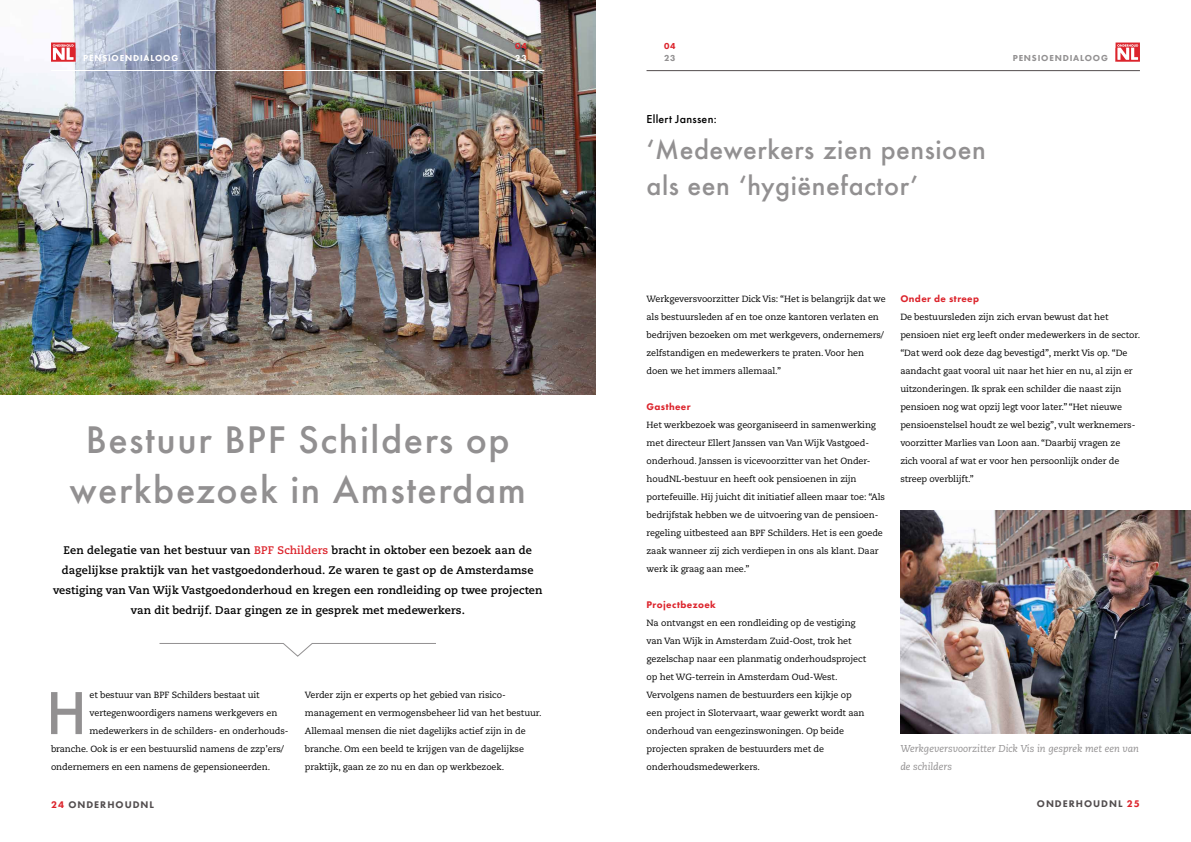
<style>
.page{position:relative;width:1191px;height:842px;background:#fff}
.page>*{position:absolute;margin:0;border:0;box-sizing:border-box;transform-origin:0 0}
.t1{font:500 63px "Futura PT";color:#929091}
.t2{font:500 40px/50px "Futura PT";letter-spacing:.04em;color:#929091;text-align:center}
.t3{font:500 25px/36px "Futura";letter-spacing:.02em;color:#929091}
.t4{font:500 12px "Futura PT";letter-spacing:.02em;color:#000}
.t5{font:700 11px/20px "Caecilia LT Pro 75";letter-spacing:.01em;color:#000;text-align:center}
.t6{font:italic 10px/18px "Caecilia LT Pro 56";color:#929091}
.t7{font:800 10px "Futura PT";letter-spacing:.04em;color:#dc242c}
.t8{font:800 10px "Futura PT";letter-spacing:.1em;color:#524d4e}
.t9{font:9px/18px "Caecilia LT Pro 55 Roman";letter-spacing:-.01em;color:#000}
.t10{font:800 9px "Futura PT";letter-spacing:.09em;color:#929091}
.t11{font:800 9px "Futura PT";letter-spacing:.09em;color:#fff}
.t12{font:800 9px "Futura PT";color:#dc242c}
.s1{color:#dc242c}
</style>
<div class="page">
<img style="left:0;top:0;width:595px;height:394px">
<img style="left:900px;top:510px;width:291px;height:223px">
<svg style="left:159px;top:643px;width:277px;height:14px"></svg>
<hr style="left:646px;top:70px;width:494px;height:1px;background:#524d4e">
<svg style="left:1115px;top:43px;width:25px;height:19px"></svg>
<svg style="left:51px;top:43px;width:24px;height:19px"></svg>
<hr style="left:51px;top:70px;width:493px;height:1px;background:#fff">
<p class="t12" style="left:515px;top:41px;width:13px">04</p>
<p class="t12" style="left:664px;top:41px;width:13px">04</p>
<p class="t10" style="left:664px;top:53px;width:13px">23</p>
<p class="t11" style="left:83px;top:53px;width:97px">PENSIOENDIALOOG</p>
<p class="t11" style="left:515px;top:53px;width:13px">23</p>
<p class="t10" style="left:1012px;top:53px;width:97px">PENSIOENDIALOOG</p>
<h2 class="t2" style="left:70px;top:415px;width:458px">Bestuur BPF Schilders op werkbezoek in Amsterdam</h2>
<p class="t5" style="left:53px;top:540px;width:491px">Een delegatie van het bestuur van <span class="s1">BPF Schilders</span> bracht in oktober een bezoek aan de dagelijkse praktijk van het vastgoedonderhoud. Ze waren te gast op de Amsterdamse vestiging van Van Wijk Vastgoedonderhoud en kregen een rondleiding op twee projecten van dit bedrijf. Daar gingen ze in gesprek met medewerkers.</p>
<h1 class="t1" style="left:46px;top:675px;width:42px">H</h1>
<p class="t9" style="left:89px;top:686px;width:172px">et bestuur van BPF Schilders bestaat uit</p>
<p class="t9" style="left:89px;top:704px;width:189px">vertegenwoordigers namens werkgevers en</p>
<p class="t9" style="left:89px;top:722px;width:201px">medewerkers in de schilders- en onderhouds-</p>
<p class="t9" style="left:51px;top:740px;width:235px">branche. Ook is er een bestuurslid namens de zzp’ers/</p>
<p class="t9" style="left:51px;top:758px;width:221px">ondernemers en een namens de gepensioneerden.</p>
<p class="t8" style="left:51px;top:798px;width:105px"><span class="s1">24</span> ONDERHOUDNL</p>
<p class="t9" style="left:305px;top:686px;width:238px">Verder zijn er experts op het gebied van risico&shy;management en vermogensbeheer lid van het bestuur.<br>Allemaal mensen die niet dagelijks actief zijn in de branche. Om een beeld te krijgen van de dagelijkse praktijk, gaan ze zo nu en dan op werkbezoek.</p>
<h3 class="t4" style="left:646px;top:111px;width:72px">Ellert Janssen:</h3>
<h3 class="t3" style="left:646px;top:131px;width:341px">‘Medewerkers zien pensioen als een ‘hygiënefactor’</h3>
<p class="t9" style="left:646px;top:290px;width:241px">Werkgeversvoorzitter Dick Vis: “Het is belangrijk dat we als bestuursleden af en toe onze kantoren verlaten en bedrijven bezoeken om met werkgevers, ondernemers/ zelfstandigen en medewerkers te praten. Voor hen doen we het immers allemaal.”</p>
<p class="t7" style="left:646px;top:400px;width:46px">Gastheer</p>
<p class="t9" style="left:646px;top:416px;width:240px">Het werkbezoek was georganiseerd in samenwerking met directeur Ellert Janssen van Van Wijk Vastgoed&shy;onderhoud. Janssen is vicevoorzitter van het Onder&shy;houdNL-bestuur en heeft ook pensioenen in zijn portefeuille. Hij juicht dit initiatief alleen maar toe: “Als bedrijfstak hebben we de uitvoering van de pensioen&shy;regeling uitbesteed aan BPF Schilders. Het is een goede zaak wanneer zij zich verdiepen in ons als klant. Daar werk ik graag aan mee.”</p>
<p class="t7" style="left:646px;top:598px;width:71px">Projectbezoek</p>
<p class="t9" style="left:646px;top:614px;width:221px">Na ontvangst en een rondleiding op de vestiging van Van Wijk in Amsterdam Zuid-Oost, trok het gezelschap naar een planmatig onderhoudsproject op het WG-terrein in Amsterdam Oud-West.<br>Vervolgens namen de bestuurders een kijkje op een project in Slotervaart, waar gewerkt wordt aan onderhoud van eengezinswoningen. Op beide projecten spraken de bestuurders met de onderhoudsmedewerkers.</p>
<p class="t7" style="left:900px;top:292px;width:80px">Onder de streep</p>
<p class="t9" style="left:900px;top:308px;width:241px">De bestuursleden zijn zich ervan bewust dat het pensioen niet erg leeft onder medewerkers in de sector. “Dat werd ook deze dag bevestigd”, merkt Vis op. “De aandacht gaat vooral uit naar het hier en nu, al zijn er uitzonderingen. Ik sprak een schilder die naast zijn pensioen nog wat opzij legt voor later.” “Het nieuwe pensioenstelsel houdt ze wel bezig”, vult werknemers&shy;voorzitter Marlies van Loon aan. “Daarbij vragen ze zich vooral af wat er voor hen persoonlijk onder de streep overblijft.”</p>
<p class="t6" style="left:900px;top:739px;width:240px">Werkgeversvoorzitter Dick Vis in gesprek met een van de schilders</p>
<p class="t8" style="left:1037px;top:797px;width:105px">ONDERHOUDNL <span class="s1">25</span></p>
</div>
